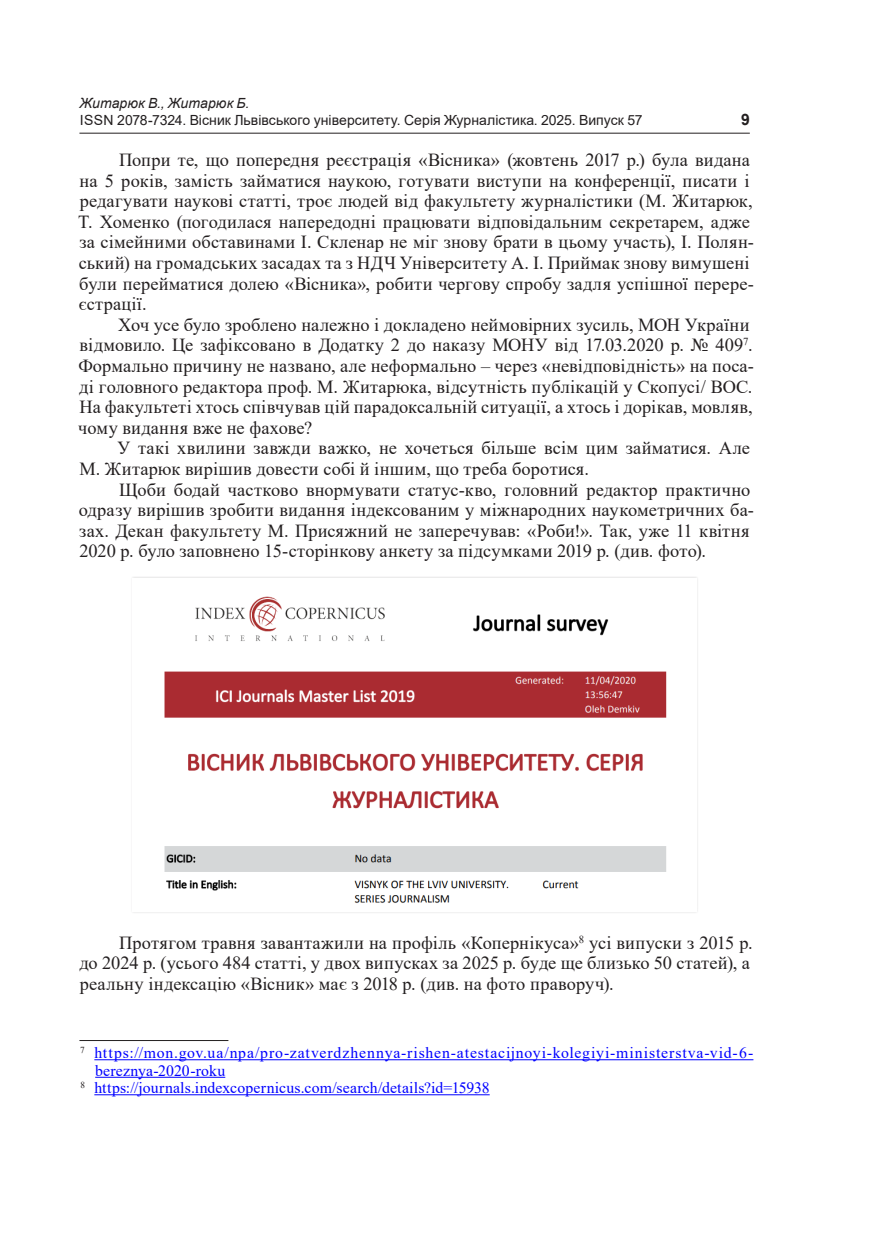
<style>
.page{position:relative;width:869px;height:1241px;background:#fff}
.page>*{position:absolute;margin:0;border:0;box-sizing:border-box;transform-origin:0 0}
.t1{font:18.38px/20.7px "Times New Roman";letter-spacing:.005em;color:#231f20}
.t2{font:15.75px "Times New Roman";letter-spacing:.04em;color:#00f}
.t3{font:15.75px "Times New Roman";letter-spacing:.01em;color:#00f}
.t4{font:15.75px "Times New Roman";letter-spacing:.005em;color:#00f}
.t5{font:700 15.75px "Arial";color:#231f20}
.t6{font:14px "Arial";letter-spacing:.005em;color:#231f20}
.t7{font:italic 14px "Arial";letter-spacing:.005em;color:#231f20}
</style>
<div class="page">
<hr style="left:79px;top:133px;width:670px;height:1px;background:#231f20">
<hr style="left:79px;top:1039px;width:149px;height:1px;background:#231f20">
<hr style="left:94px;top:1059px;width:659px;height:1px;background:#00f">
<hr style="left:95px;top:1076px;width:130px;height:1px;background:#00f">
<hr style="left:94px;top:1094px;width:395px;height:1px;background:#00f">
<img style="left:164px;top:596px;width:503px;height:307px">
<p class="t7" style="left:79px;top:94px;width:171px">Житарюк В., Житарюк Б.</p>
<p class="t6" style="left:80px;top:110px;width:564px">ISSN 2078-7324. Вісник Львівського університету. Серія Журналістика. 2025. Випуск 57</p>
<p class="t1" style="left:78px;top:149px;width:677px;text-indent:41px">Попри те, що попередня реєстрація «Вісника» (жовтень 2017 р.) була видана на 5 років, замість займатися наукою, готувати виступи на конференції, писати і редагувати наукові статті, троє людей від факультету журналістики (М. Житарюк, Т. Хоменко (погодилася напередодні працювати відповідальним секретарем, адже за сімейними обставинами І. Скленар не міг знову брати в цьому участь), І. Полян&shy;ський) на громадських засадах та з НДЧ Університету А. І. Приймак знову вимушені були перейматися долею «Вісника», робити чергову спробу задля успішної перере&shy;єстрації.</p>
<p class="t1" style="left:78px;top:314px;width:677px;text-indent:40px">Хоч усе було зроблено належно і докладено неймовірних зусиль, МОН України відмовило. Це зафіксовано в Додатку 2 до наказу МОНУ від 17.03.2020 р. № 409<sup>7</sup>.<br>Формально причину не названо, але неформально – через «невідповідність» на поса&shy;ді головного редактора проф. М. Житарюка, відсутність публікацій у Скопусі/ ВОС.<br>На факультеті хтось співчував цій парадоксальній ситуації, а хтось і дорікав, мовляв, чому видання вже не фахове?</p>
<p class="t1" style="left:79px;top:437px;width:671px;text-indent:38px">У такі хвилини завжди важко, не хочеться більше всім цим займатися. Але<br>М. Житарюк вирішив довести собі й іншим, що треба боротися.</p>
<p class="t1" style="left:79px;top:478px;width:676px;text-indent:41px">Щоби бодай частково внормувати статус-кво, головний редактор практично одразу вирішив зробити видання індексованим у міжнародних наукометричних ба&shy;зах. Декан факультету М. Присяжний не заперечував: «Роби!». Так, уже 11 квітня 2020 р. було заповнено 15-сторінкову анкету за підсумками 2019 р. (див. фото).</p>
<p class="t5" style="left:740px;top:108px;width:10px">9</p>
<p class="t1" style="left:79px;top:931px;width:674px;text-indent:40px">Протягом травня завантажили на профіль «Копернікуса»<sup>8</sup> усі випуски з 2015 р. до 2024 р. (усього 484 статті, у двох випусках за 2025 р. буде ще близько 50 статей), а реальну індексацію «Вісник» має з 2018 р. (див. на фото праворуч).</p>
<p class="t2" style="left:80px;top:1041px;width:674px"><sup>7</sup> https://mon.gov.ua/npa/pro-zatverdzhennya-rishen-atestacijnoyi-kolegiyi-ministerstva-vid-6-</p>
<p class="t4" style="left:95px;top:1058px;width:131px">bereznya-2020-roku</p>
<p class="t3" style="left:80px;top:1076px;width:410px"><sup>8</sup> https://journals.indexcopernicus.com/search/details?id=15938</p>
</div>
